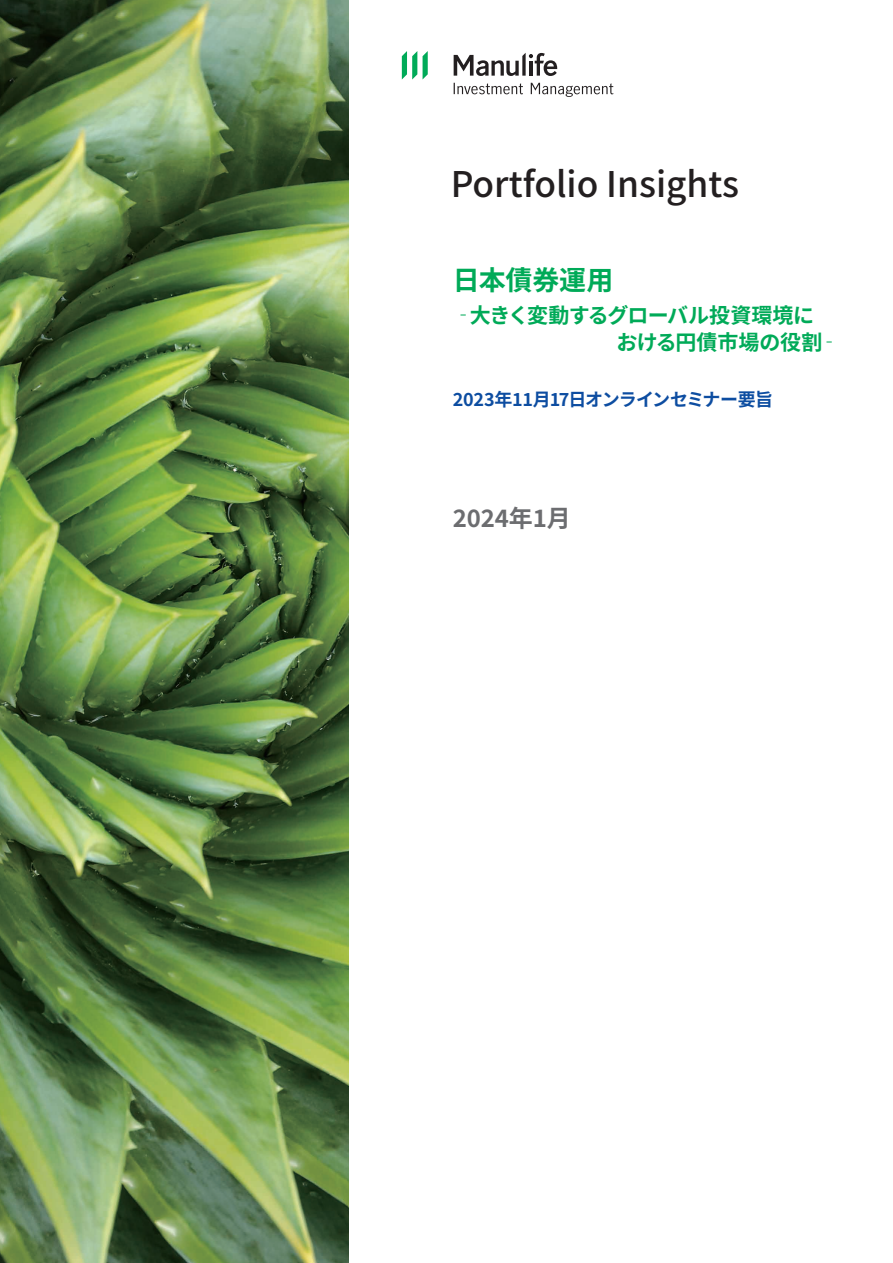
<style>
.page{position:relative;width:893px;height:1263px;background:#fff}
.page>*{position:absolute;margin:0;border:0;box-sizing:border-box;transform-origin:0 0}
.t1{font:500 35.25px "Noto Sans JP";color:#231f20}
.t2{font:700 27px "Noto Sans JP";letter-spacing:-.005em;color:#00aa58}
.t3{font:700 24px "Noto Sans JP";letter-spacing:-.005em;color:#6c6d70}
.t4{font:700 21px/27px "Noto Sans JP";letter-spacing:-.015em;color:#00aa58}
.t5{font:700 18px "Noto Sans JP";letter-spacing:-.045em;color:#0d4da1}
</style>
<div class="page">
<img style="left:0;top:0;width:349px;height:1263px">
<svg style="left:454px;top:83px;width:69px;height:11px"></svg>
<svg style="left:531px;top:83px;width:82px;height:14px"></svg>
<svg style="left:454px;top:53px;width:103px;height:23px"></svg>
<svg style="left:423px;top:51px;width:5px;height:28px"></svg>
<svg style="left:402px;top:51px;width:15px;height:29px"></svg>
<h1 class="t1" style="left:451px;top:164px;width:290px">Portfolio Insights</h1>
<p class="t2" style="left:453px;top:264px;width:162px">日本債券運用</p>
<p class="t4" style="left:616px;top:302px;width:225px;text-indent:-164px">‐大きく変動するグローバル投資環境における円債市場の役割‐</p>
<p class="t5" style="left:453px;top:389px;width:322px">2023年11月17日オンラインセミナー要旨</p>
<p class="t3" style="left:453px;top:505px;width:119px">2024年1月</p>
</div>
